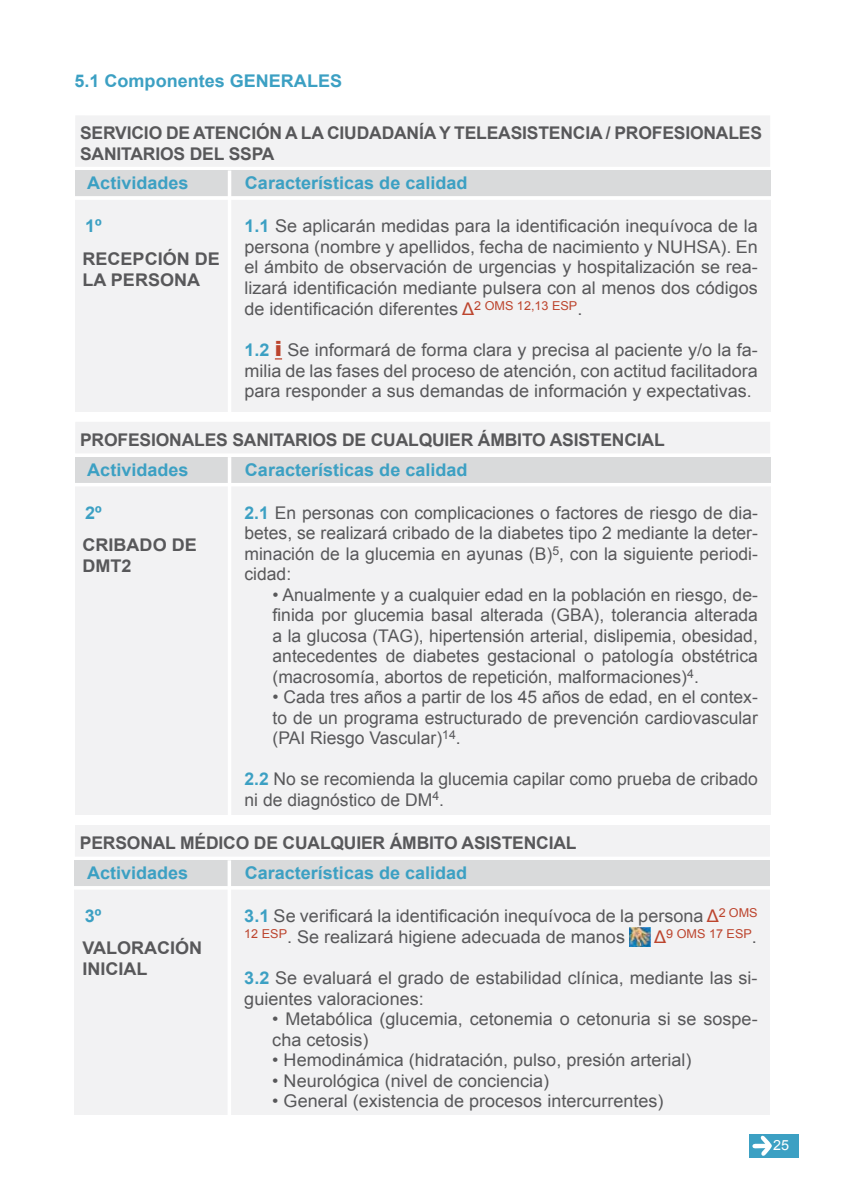
<style>
.page{position:relative;width:844px;height:1191px;background:#fff}
.page>*{position:absolute;margin:0;border:0;box-sizing:border-box;transform-origin:0 0}
.t1{font:17.5px/20.5px "Arial";color:#58585a;text-align:justify}
.t2{font:700 17.5px/21px "Arial";letter-spacing:-.01em;color:#58585a}
.t3{font:700 17.5px "Arial";color:#3ca0c3}
.t4{font:14px "Arial";color:#fff}
.t5{font:12.25px "Arial";color:#bc442d}
.s1{font-weight:700;color:#3ca0c3}
.s2{color:#bc442d}
.s3{font-weight:900;font-size:21px;color:#bc442d}
.s4{font-size:17.5px}
.s5{font-size:17.5px;color:#58585a}
</style>
<div class="page">
<div style="left:749px;top:1134px;width:49px;height:23px;background:#3ca0c3"></div>
<svg style="left:752px;top:1135px;width:19px;height:21px"></svg>
<div style="left:75px;top:179px;width:695px;height:233px;background:#f2f2f3"></div>
<div style="left:75px;top:170px;width:695px;height:26px;background:#d9dadb"></div>
<div style="left:75px;top:116px;width:695px;height:51px;background:#f2f2f3"></div>
<hr style="left:228px;top:170px;width:3px;height:249px;background:#fff">
<hr style="left:71px;top:196px;width:701px;height:4px;background:#fff">
<div style="left:75px;top:465px;width:695px;height:350px;background:#f2f2f3"></div>
<div style="left:75px;top:457px;width:695px;height:26px;background:#d9dadb"></div>
<div style="left:75px;top:422px;width:695px;height:31px;background:#f2f2f3"></div>
<hr style="left:228px;top:457px;width:3px;height:360px;background:#fff">
<hr style="left:71px;top:483px;width:701px;height:3px;background:#fff">
<div style="left:75px;top:868px;width:694px;height:247px;background:#f2f2f3"></div>
<div style="left:75px;top:860px;width:694px;height:26px;background:#d9dadb"></div>
<div style="left:75px;top:825px;width:694px;height:31px;background:#f2f2f3"></div>
<hr style="left:227px;top:860px;width:4px;height:262px;background:#fff">
<hr style="left:70px;top:886px;width:701px;height:3px;background:#fff">
<img style="left:629px;top:927px;width:21px;height:19px">
<p class="t3" style="left:74px;top:69px;width:269px">5.1 Componentes GENERALES</p>
<p class="t2" style="left:80px;top:123px;width:683px">SERVICIO DE ATENCIÓN A LA CIUDADANÍA Y TELEASISTENCIA / PROFESIONALES<br>SANITARIOS DEL SSPA</p>
<p class="t3" style="left:87px;top:171px;width:103px">Actividades</p>
<p class="t3" style="left:245px;top:171px;width:224px">Características de calidad</p>
<p class="t3" style="left:85px;top:215px;width:18px">1º</p>
<p class="t1" style="left:244px;top:216px;width:514px"><span class="s1">1.1</span> Se aplicarán medidas para la identificación inequívoca de la persona (nombre y apellidos, fecha de nacimiento y NUHSA). En el ámbito de observación de urgencias y hospitalización se rea&shy;lizará identificación mediante pulsera con al menos dos códigos de identificación diferentes <span class="s2">Δ</span><sup>2</sup> <sup>OMS</sup> <sup>12,13</sup> <sup>ESP</sup>.</p>
<p class="t1" style="left:244px;top:340px;width:514px"><span class="s1">1.2</span> <span class="s3">i</span> Se informará de forma clara y precisa al paciente y/o la fa&shy;milia de las fases del proceso de atención, con actitud facilitadora para responder a sus demandas de información y expectativas.</p>
<p class="t2" style="left:82px;top:248px;width:139px">RECEPCIÓN DE<br>LA PERSONA</p>
<p class="t2" style="left:80px;top:429px;width:586px">PROFESIONALES SANITARIOS DE CUALQUIER ÁMBITO ASISTENCIAL</p>
<p class="t3" style="left:87px;top:458px;width:103px">Actividades</p>
<p class="t3" style="left:245px;top:458px;width:224px">Características de calidad</p>
<p class="t3" style="left:85px;top:501px;width:18px">2º</p>
<p class="t1" style="left:244px;top:503px;width:515px"><span class="s1">2.1</span> En personas con complicaciones o factores de riesgo de dia&shy;betes, se realizará cribado de la diabetes tipo 2 mediante la deter&shy;minación de la glucemia en ayunas (B)<sup>5</sup>, con la siguiente periodi&shy;cidad:</p>
<p class="t1" style="left:272px;top:584px;width:487px">• Anualmente y a cualquier edad en la población en riesgo, de&shy;finida por glucemia basal alterada (GBA), tolerancia alterada a la glucosa (TAG), hipertensión arterial, dislipemia, obesidad, antecedentes de diabetes gestacional o patología obstétrica (macrosomía, abortos de repetición, malformaciones)<sup>4</sup>.</p>
<p class="t1" style="left:272px;top:687px;width:486px">• Cada tres años a partir de los 45 años de edad, en el contex&shy;to de un programa estructurado de prevención cardiovascular (PAI Riesgo Vascular)<sup>14</sup>.</p>
<p class="t1" style="left:244px;top:769px;width:514px"><span class="s1">2.2</span> No se recomienda la glucemia capilar como prueba de cribado ni de diagnóstico de DM<sup>4</sup>.</p>
<p class="t2" style="left:82px;top:535px;width:116px">CRIBADO DE<br>DMT2</p>
<p class="t2" style="left:80px;top:833px;width:498px">PERSONAL MÉDICO DE CUALQUIER ÁMBITO ASISTENCIAL</p>
<p class="t3" style="left:87px;top:861px;width:103px">Actividades</p>
<p class="t3" style="left:245px;top:861px;width:224px">Características de calidad</p>
<p class="t3" style="left:85px;top:904px;width:18px">3º</p>
<p class="t1" style="left:244px;top:905px;width:515px;line-height:21px"><span class="s1">3.1</span> Se verificará la identificación inequívoca de la persona <span class="s2">Δ</span><sup>2</sup> <sup>OMS<br>12</sup> <sup>ESP</sup>. Se realizará higiene adecuada de manos</p>
<p class="t5" style="left:654px;top:925px;width:104px"><span class="s4">Δ</span>9 OMS 17 ESP<span class="s5">.</span></p>
<p class="t1" style="left:244px;top:968px;width:514px"><span class="s1">3.2</span> Se evaluará el grado de estabilidad clínica, mediante las si&shy;guientes valoraciones:</p>
<p class="t1" style="left:272px;top:1008px;width:486px">• Metabólica (glucemia, cetonemia o cetonuria si se sospe&shy;cha cetosis)</p>
<p class="t1" style="left:272px;top:1049px;width:421px">• Hemodinámica (hidratación, pulso, presión arterial)</p>
<p class="t1" style="left:272px;top:1070px;width:278px">• Neurológica (nivel de conciencia)</p>
<p class="t1" style="left:272px;top:1090px;width:392px">• General (existencia de procesos intercurrentes)</p>
<p class="t2" style="left:82px;top:938px;width:121px">VALORACIÓN<br>INICIAL</p>
<p class="t4" style="left:773px;top:1135px;width:18px">25</p>
</div>
